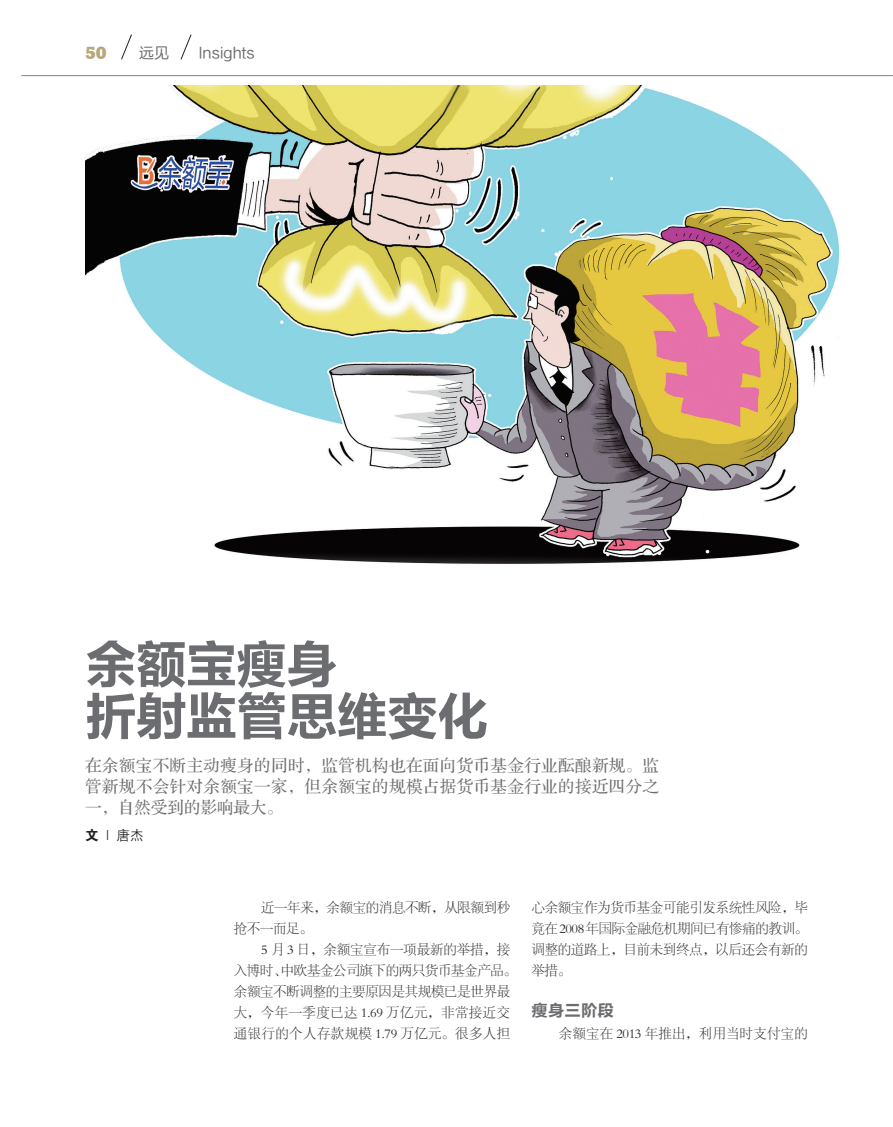
<style>
.page{position:relative;width:893px;height:1127px;background:#fff}
.page>*{position:absolute;margin:0;border:0;box-sizing:border-box;transform-origin:0 0}
.t1{font:51.75px "FZLTCHJW GB1 0";letter-spacing:-.03em;color:#6c6d70}
.t2{font:800 16.95px "Stymie BT";color:#b8a779}
.t3{font:16.5px/21px "FZS3 JW GB1 0";letter-spacing:.025em;color:#6c6d70;text-align:justify}
.小标题段前后{font:16.5px "FZLTCHJW GB1 0";color:#6c6d70}
.t4{font:15px "FZLTHJW GB1 0";color:#6c6d70}
.正文{font:13.5px/21px "FZSYJW GB1 0";letter-spacing:-.025em;color:#231f20}
.正文-2{font:13.5px "FZSYJW GB1 0";letter-spacing:.01em;color:#231f20}
.t5{font:13.5px "FZZDXJW GB1 0";color:#231f20}
.s1{font-family:"FZDHTJW GB1 0"}
</style>
<div class="page">
<hr style="left:21px;top:75px;width:872px;height:1px;background:#808285">
<svg style="left:121px;top:34px;width:11px;height:26px"></svg>
<img style="left:85px;top:85px;width:755px;height:479px">
<svg style="left:180px;top:34px;width:12px;height:26px"></svg>
<p class="t2" style="left:85px;top:43px;width:23px">50</p>
<p class="t4" style="left:139px;top:45px;width:31px">远见</p>
<p class="t4" style="left:198px;top:45px;width:58px">Insights</p>
<p class="t1" style="left:85px;top:636px;width:254px">余额宝瘦身</p>
<p class="t1" style="left:85px;top:688px;width:405px">折射监管思维变化</p>
<p class="t3" style="left:85px;top:756px;width:576px">在余额宝不断主动瘦身的同时，监管机构也在面向货币基金行业酝酿新规。监管新规不会针对余额宝一家，但余额宝的规模占据货币基金行业的接近四分之一，自然受到的影响最大。</p>
<p class="t5" style="left:85px;top:828px;width:60px"><span class="s1">文</span> | 唐杰</p>
<p class="正文" style="left:234px;top:897px;width:278px;text-indent:27px">近一年来，余额宝的消息不断，从限额到秒抢不一而足。</p>
<p class="正文" style="left:234px;top:939px;width:285px;text-indent:27px">5 月 3 日，余额宝宣布一项最新的举措，接入博时、中欧基金公司旗下的两只货币基金产品。余额宝不断调整的主要原因是其规模已是世界最大，今年一季度已达 1.69 万亿元，非常接近交通银行的个人存款规模 1.79 万亿元。很多人担</p>
<p class="正文" style="left:531px;top:897px;width:278px;text-align:justify">心余额宝作为货币基金可能引发系统性风险，毕竟在2008年国际金融危机期间已有惨痛的教训。调整的道路上，目前未到终点，以后还会有新的举措。</p>
<p class="小标题段前后" style="left:531px;top:1001px;width:84px">瘦身三阶段</p>
<p class="正文-2" style="left:559px;top:1026px;width:251px">余额宝在 2013 年推出，利用当时支付宝的</p>
</div>
